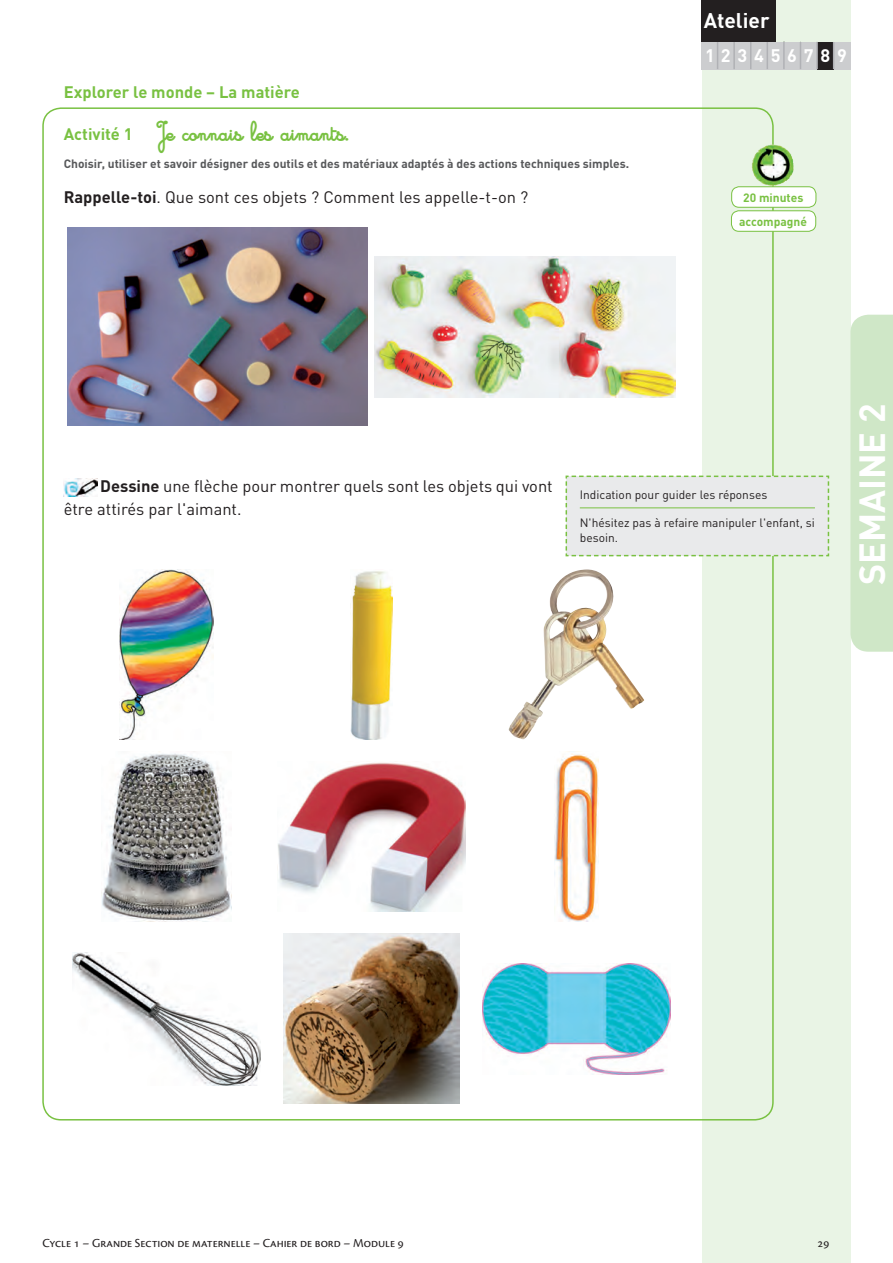
<style>
.page{position:relative;width:893px;height:1263px;background:#fff}
.page>*{position:absolute;margin:0;border:0;box-sizing:border-box;transform-origin:0 0}
.t1{font:700 36px "DINOT";color:#fff}
.t2{font:21px "Cursivestandardbold";color:#79c142}
.t3{font:700 21px "DINOT";color:#fff}
.t4{font:700 18px "DINOT";letter-spacing:.38em;color:#fff}
.t5{font:16.5px/22.5px "DINOT";color:#231f20}
.t6{font:700 16.5px "DINOT";color:#79c142}
.t7{font:12.75px "Cronos Pro";letter-spacing:-.005em;color:#231f20}
.t8{font:700 12px "DINOT";color:#57585a}
.t9{font:12px/15px "DINOT";color:#231f20}
.t10{font:700 12px/24px "DINOT";color:#79c142;text-align:center}
.s1{font-family:"DINOT";font-weight:700;font-size:16.5px}
.s2{font-weight:700}
</style>
<div class="page">
<div style="left:702px;top:0;width:148px;height:1263px;background:#e9f4e5"></div>
<div style="left:850px;top:315px;width:43px;height:337px;background:#cfe7c7"></div>
<div style="left:702px;top:0;width:74px;height:43px;background:#231f20"></div>
<div style="left:702px;top:42px;width:16px;height:27px;background:#cccdcf"></div>
<div style="left:718px;top:42px;width:16px;height:27px;background:#cccdcf"></div>
<div style="left:734px;top:42px;width:17px;height:27px;background:#cccdcf"></div>
<div style="left:751px;top:42px;width:16px;height:27px;background:#cccdcf"></div>
<div style="left:767px;top:42px;width:17px;height:27px;background:#cccdcf"></div>
<div style="left:784px;top:42px;width:16px;height:27px;background:#cccdcf"></div>
<div style="left:800px;top:42px;width:17px;height:27px;background:#cccdcf"></div>
<div style="left:817px;top:42px;width:17px;height:27px;background:#231f20"></div>
<div style="left:834px;top:42px;width:16px;height:27px;background:#cccdcf"></div>
<svg style="left:717px;top:42px;width:1px;height:27px"></svg>
<hr style="left:733px;top:42px;width:2px;height:27px;background:#b0b1b5">
<svg style="left:750px;top:42px;width:1px;height:27px"></svg>
<svg style="left:767px;top:42px;width:1px;height:27px"></svg>
<hr style="left:783px;top:42px;width:2px;height:27px;background:#b0b1b5">
<svg style="left:800px;top:42px;width:1px;height:27px"></svg>
<hr style="left:816px;top:42px;width:2px;height:27px;background:#b0b1b5">
<svg style="left:833px;top:42px;width:1px;height:27px"></svg>
<img style="left:67px;top:228px;width:301px;height:198px">
<img style="left:375px;top:256px;width:300px;height:141px">
<img style="left:64px;top:478px;width:34px;height:18px">
<img style="left:119px;top:569px;width:94px;height:170px">
<img style="left:350px;top:571px;width:43px;height:168px">
<img style="left:508px;top:569px;width:136px;height:171px">
<img style="left:101px;top:751px;width:130px;height:171px">
<img style="left:278px;top:762px;width:187px;height:149px">
<img style="left:555px;top:751px;width:43px;height:171px">
<img style="left:73px;top:952px;width:187px;height:133px">
<img style="left:284px;top:934px;width:175px;height:170px">
<img style="left:483px;top:963px;width:187px;height:111px">
<div style="left:732px;top:187px;width:84px;height:20px;background:#fff;border-radius:8px"></div>
<div style="left:731px;top:186px;width:85px;height:22px;border:1px solid #79c142;border-radius:8px"></div>
<img style="left:752px;top:145px;width:18px;height:40px">
<div style="left:731px;top:211px;width:85px;height:20px;background:#fff;border-radius:8px"></div>
<div style="left:731px;top:210px;width:85px;height:22px;border:1px solid #79c142;border-radius:8px"></div>
<svg style="left:565px;top:475px;width:265px;height:82px"></svg>
<p class="t6" style="left:64px;top:81px;width:238px">Explorer le monde – La matière</p>
<p class="t2" style="left:64px;top:121px;width:286px"><span class="s1">Activité 1</span> Je connais les aimants.</p>
<p class="t8" style="left:64px;top:156px;width:567px">Choisir, utiliser et savoir désigner des outils et des matériaux adaptés à des actions techniques simples.</p>
<p class="t5" style="left:64px;top:186px;width:466px"><span class="s2">Rappelle-toi</span>. Que sont ces objets ? Comment les appelle-t-on ?</p>
<p class="t3" style="left:704px;top:6px;width:67px">Atelier</p>
<p class="t4" style="left:705px;top:44px;width:144px">123456789</p>
<p class="t10" style="left:739px;top:185px;width:69px">20 minutes accompagné</p>
<p class="t5" style="left:64px;top:475px;width:490px;text-indent:37px"><span class="s2">Dessine</span> une flèche pour montrer quels sont les objets qui vont être attirés par l'aimant.</p>
<p class="t9" style="left:580px;top:487px;width:189px">Indication pour guider les réponses</p>
<p class="t9" style="left:580px;top:515px;width:237px">N'hésitez pas à refaire manipuler l'enfant, si besoin.</p>
<h1 class="t1" style="left:849px;top:585px;width:183px;rotate:-90deg">SEMAINE 2</h1>
<p class="t7" style="left:43px;top:1235px;width:363px">Cycle 1 – Grande Section de maternelle – Cahier de bord – Module 9</p>
<p class="t7" style="left:817px;top:1235px;width:13px">29</p>
</div>
